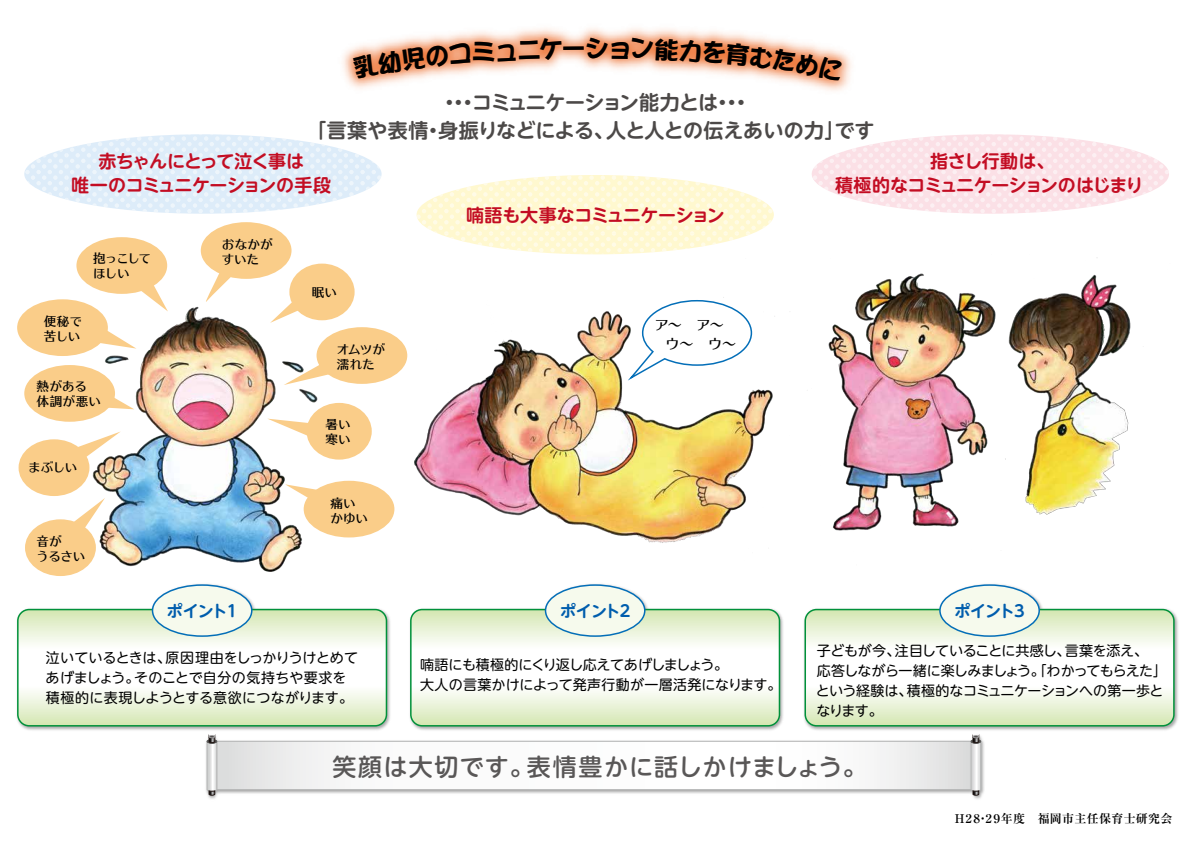
<style>
.page{position:relative;width:1191px;height:842px;background:#fff}
.page>*{position:absolute;margin:0;border:0;box-sizing:border-box;transform-origin:0 0}
.t1{font:500 24px "UD Shin M Go Pro";letter-spacing:.05em;color:#595757}
.t2{font:24px "DFPOP1 W12 MP RKSJ H";color:#000}
.t3{font:700 20px/28px "UD Shin M Go Pro De";letter-spacing:-.025em;color:#4c4948;text-align:center}
.t4{font:700 18px/24px "UD Shin M Go Pro De";letter-spacing:-.025em;color:#c30d23;text-align:center}
.t5{font:700 16px "UD Shin M Go Pro De";letter-spacing:-.05em;color:#005dad}
.t6{font:14px/20px "UD Shin M Go Pro";letter-spacing:-.02em;color:#000}
.t7{font:14px/20px "UD Shin M Go Pro";color:#000}
.t8{font:14px/19px "UD Typos 512 Std";color:#000}
.t9{font:12.5px/15px "UD Typos 512 Std";color:#000}
.t10{font:12.5px/15px "UD Typos 512 Std";letter-spacing:.025em;color:#000}
.t11{font:12.5px/15px "UD Typos 512 Std";letter-spacing:-.075em;color:#000}
.t12{font:700 12px "Ryumin Pro";letter-spacing:.025em;color:#000}
</style>
<div class="page">
<img style="left:402px;top:297px;width:336px;height:246px">
<img style="left:738px;top:257px;width:393px;height:274px">
<img style="left:65px;top:288px;width:283px;height:288px">
<img style="left:17px;top:584px;width:373px;height:146px">
<svg style="left:18px;top:609px;width:368px;height:117px"></svg>
<div style="left:17px;top:609px;width:370px;height:117px;border:2px solid #00913a;border-radius:11px"></div>
<div style="left:152px;top:585px;width:100px;height:51px;background:#f6faed;border-radius:50%"></div>
<div style="left:152px;top:584px;width:100px;height:53px;border:2px solid #036eb8;border-radius:50%"></div>
<img style="left:804px;top:584px;width:374px;height:146px">
<svg style="left:805px;top:609px;width:368px;height:117px"></svg>
<div style="left:804px;top:609px;width:370px;height:117px;border:2px solid #00913a;border-radius:11px"></div>
<div style="left:940px;top:585px;width:99px;height:51px;background:#f6faed;border-radius:50%"></div>
<div style="left:939px;top:584px;width:101px;height:53px;border:2px solid #036eb8;border-radius:50%"></div>
<img style="left:410px;top:584px;width:373px;height:146px">
<svg style="left:411px;top:609px;width:368px;height:117px"></svg>
<div style="left:410px;top:609px;width:370px;height:117px;border:2px solid #00913a;border-radius:11px"></div>
<div style="left:545px;top:585px;width:100px;height:51px;background:#f6faed;border-radius:50%"></div>
<div style="left:545px;top:584px;width:100px;height:53px;border:2px solid #036eb8;border-radius:50%"></div>
<img style="left:206px;top:734px;width:778px;height:65px">
<svg style="left:218px;top:743px;width:752px;height:45px"></svg>
<div style="left:216px;top:741px;width:758px;height:49px;border:1px solid #b5b6b6"></div>
<svg style="left:970px;top:736px;width:11px;height:59px"></svg>
<svg style="left:207px;top:736px;width:10px;height:59px"></svg>
<svg style="left:416px;top:175px;width:358px;height:79px;background:#fff8d4"></svg>
<div style="left:24px;top:134px;width:357px;height:80px;background:linear-gradient(to right,#e1eefa,#e1eef9);border-radius:50%"></div>
<div style="left:811px;top:134px;width:358px;height:80px;background:linear-gradient(to right,#fbe4e9,#fbe4e9);border-radius:50%"></div>
<svg style="left:624px;top:299px;width:129px;height:84px"></svg>
<div style="left:201px;top:222px;width:90px;height:57px;background:#facd89;border-radius:50%"></div>
<div style="left:316px;top:327px;width:91px;height:57px;background:#facd89;border-radius:50%"></div>
<div style="left:304px;top:481px;width:90px;height:56px;background:#facd89;border-radius:50%"></div>
<div style="left:76px;top:237px;width:91px;height:57px;background:#facd89;border-radius:50%"></div>
<div style="left:17px;top:299px;width:91px;height:57px;background:#facd89;border-radius:50%"></div>
<div style="left:24px;top:365px;width:91px;height:57px;background:#facd89;border-radius:50%"></div>
<div style="left:289px;top:264px;width:65px;height:56px;background:#facd89;border-radius:50%"></div>
<div style="left:306px;top:403px;width:66px;height:57px;background:#facd89;border-radius:50%"></div>
<div style="left:19px;top:439px;width:70px;height:57px;background:#facd89;border-radius:50%"></div>
<div style="left:25px;top:519px;width:71px;height:57px;background:#facd89;border-radius:50%"></div>
<svg style="left:202px;top:266px;width:35px;height:40px"></svg>
<svg style="left:134px;top:276px;width:34px;height:35px"></svg>
<svg style="left:92px;top:326px;width:44px;height:23px"></svg>
<svg style="left:107px;top:394px;width:27px;height:15px"></svg>
<svg style="left:71px;top:431px;width:50px;height:33px"></svg>
<svg style="left:68px;top:498px;width:37px;height:39px"></svg>
<svg style="left:285px;top:484px;width:38px;height:20px"></svg>
<svg style="left:267px;top:419px;width:43px;height:20px"></svg>
<svg style="left:284px;top:363px;width:51px;height:22px"></svg>
<svg style="left:270px;top:299px;width:37px;height:24px"></svg>
<img style="left:342px;top:28px;width:509px;height:63px">
<svg style="left:352px;top:38px;width:232px;height:41px"></svg>
<svg style="left:611px;top:38px;width:233px;height:45px"></svg>
<h1 class="t2" style="left:585px;top:36px;width:26px">シ</h1>
<h2 class="t3" style="left:306px;top:87px;width:570px">・・・コミュニケーション能力とは・・・<br>「言葉や表情・身振りなどによる、人と人との伝えあいの力」です</h2>
<p class="t4" style="left:71px;top:148px;width:261px">赤ちゃんにとって泣く事は<br>唯一のコミュニケーションの手段</p>
<p class="t4" style="left:835px;top:148px;width:310px">指さし行動は、<br>積極的なコミュニケーションのはじまり</p>
<p class="t11" style="left:93px;top:251px;width:59px">抱っこしてほしい</p>
<p class="t9" style="left:44px;top:313px;width:40px">便秘で苦しい</p>
<p class="t10" style="left:37px;top:378px;width:66px">熱がある体調が悪い</p>
<p class="t9" style="left:28px;top:459px;width:51px">まぶしい</p>
<p class="t9" style="left:37px;top:533px;width:50px">音が<br>うるさい</p>
<p class="t9" style="left:222px;top:236px;width:52px">おなかがすいた</p>
<p class="t9" style="left:312px;top:284px;width:27px">眠い</p>
<p class="t9" style="left:337px;top:342px;width:50px">オムツが濡れた</p>
<p class="t9" style="left:325px;top:417px;width:39px">暑い　寒い</p>
<p class="t9" style="left:330px;top:495px;width:39px">痛いかゆい</p>
<p class="t5" style="left:167px;top:598px;width:72px">ポイント1</p>
<p class="t7" style="left:46px;top:647px;width:314px">泣いているときは、原因理由をしっかりうけとめてあげましょう。そのことで自分の気持ちや要求を積極的に表現しようとする意欲につながります。</p>
<p class="t4" style="left:466px;top:202px;width:260px">喃語も大事なコミュニケーション</p>
<p class="t8" style="left:665px;top:314px;width:72px;text-indent:-11px">ア～　ア～ウ～　ウ～</p>
<p class="t5" style="left:560px;top:598px;width:74px">ポイント２</p>
<p class="t6" style="left:420px;top:654px;width:362px">喃語にも積極的にくり返し応えてあげしましょう。<br>大人の言葉かけによって発声行動が一層活発になります。</p>
<p class="t5" style="left:954px;top:598px;width:72px">ポイント3</p>
<p class="t6" style="left:816px;top:640px;width:353px">子どもが今、注目していることに共感し、言葉を添え、<br>応答しながら一緒に楽しみましょう。「わかってもらえた」という経験は、積極的なコミュニケーションへの第一歩となります。</p>
<h1 class="t1" style="left:332px;top:747px;width:536px">笑顔は大切です。表情豊かに話しかけましょう。</h1>
<p class="t12" style="left:954px;top:809px;width:219px">H２８・２９年度　福岡市主任保育士研究会</p>
</div>
